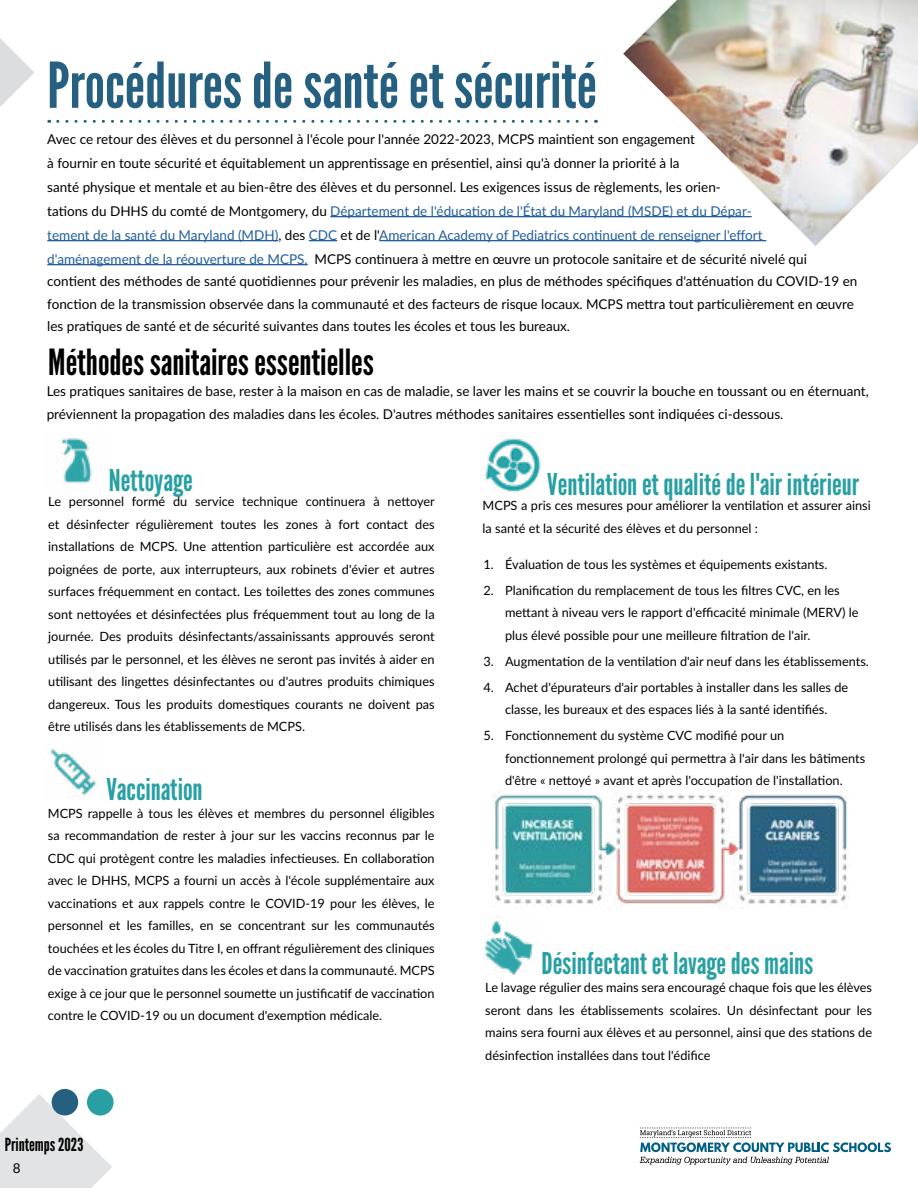
<style>
.page{position:relative;width:918px;height:1188px;background:#fff}
.page>*{position:absolute;margin:0;border:0;box-sizing:border-box;transform-origin:0 0}
.t1{font:63px "League Gothic";color:#256081}
.t2{font:36px "League Gothic";color:#000}
.t3{font:30px "League Gothic";color:#28a0a3}
.t4{font:18px "League Gothic";color:#000}
.t5{font:13.5px/24px "Lato";color:#000}
.t6{font:12.75px/22.5px "Lato";color:#000;text-align:justify}
.s1{color:#215e9e}
</style>
<div class="page">
<svg style="left:0;top:1094px;width:112px;height:94px"></svg>
<svg style="left:640px;top:1128px;width:251px;height:37px"></svg>
<svg style="left:0;top:38px;width:35px;height:69px"></svg>
<hr style="left:330px;top:216px;width:422px;height:1px;background:#215e9e">
<hr style="left:47px;top:240px;width:231px;height:1px;background:#215e9e">
<svg style="left:309px;top:240px;width:28px;height:1px"></svg>
<hr style="left:379px;top:240px;width:387px;height:1px;background:#215e9e">
<hr style="left:47px;top:264px;width:261px;height:1px;background:#215e9e">
<img style="left:623px;top:0;width:295px;height:246px">
<img style="left:61px;top:438px;width:31px;height:47px">
<img style="left:480px;top:437px;width:61px;height:55px">
<img style="left:494px;top:790px;width:355px;height:117px">
<img style="left:485px;top:916px;width:49px;height:59px">
<img style="left:50px;top:749px;width:47px;height:47px">
<div style="left:52px;top:1089px;width:26px;height:27px;background:#256081;border-radius:50%"></div>
<div style="left:87px;top:1089px;width:27px;height:27px;background:#28a0a3;border-radius:50%"></div>
<svg style="left:58px;top:120px;width:538px;height:3px"></svg>
<h1 class="t1" style="left:47px;top:48px;width:551px">Procédures de santé et sécurité</h1>
<p class="t5" style="left:47px;top:126px;width:761px">Avec ce retour des élèves et du personnel à l'école pour l'année 2022-2023, MCPS maintient son engagement<br>à fournir en toute sécurité et équitablement un apprentissage en présentiel, ainsi qu'à donner la priorité à la<br>santé physique et mentale et au bien-être des élèves et du personnel. Les exigences issus de règlements, les orien-<br>tations du DHHS du comté de Montgomery, du <span class="s1">Département de l'éducation de l'État du Maryland (MSDE) et du Dépar-<br>tement de la santé du Maryland (MDH)</span>, des <span class="s1">CDC</span> et de l'<span class="s1">American Academy of Pediatrics continuent de renseigner l'effort d'aménagement de la réouverture de MCPS.</span> MCPS continuera à mettre en œuvre un protocole sanitaire et de sécurité nivelé qui</p>
<p class="t5" style="left:47px;top:270px;width:812px;line-height:22.5px">contient des méthodes de santé quotidiennes pour prévenir les maladies, en plus de méthodes spécifiques d'atténuation du COVID-19 en fonction de la transmission observée dans la communauté et des facteurs de risque locaux. MCPS mettra tout particulièrement en œuvre les pratiques de santé et de sécurité suivantes dans toutes les écoles et tous les bureaux.</p>
<h2 class="t2" style="left:48px;top:341px;width:327px">Méthodes sanitaires essentielles</h2>
<p class="t5" style="left:47px;top:379px;width:824px;line-height:22.5px">Les pratiques sanitaires de base, rester à la maison en cas de maladie, se laver les mains et se couvrir la bouche en toussant ou en éternuant, préviennent la propagation des maladies dans les écoles. D'autres méthodes sanitaires essentielles sont indiquées ci-dessous.</p>
<h3 class="t3" style="left:109px;top:462px;width:85px">Nettoyage</h3>
<p class="t6" style="left:48px;top:490px;width:388px">Le personnel formé du service technique continuera à nettoyer et désinfecter régulièrement toutes les zones à fort contact des installations de MCPS. Une attention particulière est accordée aux poignées de porte, aux interrupteurs, aux robinets d'évier et autres surfaces fréquemment en contact. Les toilettes des zones communes sont nettoyées et désinfectées plus fréquemment tout au long de la journée. Des produits désinfectants/assainissants approuvés seront utilisés par le personnel, et les élèves ne seront pas invités à aider en utilisant des lingettes désinfectantes ou d'autres produits chimiques dangereux. Tous les produits domestiques courants ne doivent pas être utilisés dans les établissements de MCPS.</p>
<h3 class="t3" style="left:106px;top:771px;width:98px">Vaccination</h3>
<p class="t6" style="left:48px;top:802px;width:388px">MCPS rappelle à tous les élèves et membres du personnel éligibles sa recommandation de rester à jour sur les vaccins reconnus par le CDC qui protègent contre les maladies infectieuses. En collaboration avec le DHHS, MCPS a fourni un accès à l'école supplémentaire aux vaccinations et aux rappels contre le COVID-19 pour les élèves, le personnel et les familles, en se concentrant sur les communautés touchées et les écoles du Titre I, en offrant régulièrement des cliniques de vaccination gratuites dans les écoles et dans la communauté. MCPS exige à ce jour que le personnel soumette un justificatif de vaccination contre le COVID-19 ou un document d'exemption médicale.</p>
<h3 class="t4" style="left:5px;top:1134px;width:80px">Printemps 2023</h3>
<p class="t5" style="left:13px;top:1155px;width:9px">8</p>
<h3 class="t3" style="left:547px;top:466px;width:313px">Ventilation et qualité de l'air intérieur</h3>
<p class="t6" style="left:483px;top:494px;width:390px">MCPS a pris ces mesures pour améliorer la ventilation et assurer ainsi la santé et la sécurité des élèves et du personnel :</p>
<p class="t6" style="left:484px;top:552px;width:345px">1. Évaluation de tous les systèmes et équipements existants.</p>
<p class="t6" style="left:505px;top:578px;width:355px;text-align:left;text-indent:-22px">2. Planification du remplacement de tous les filtres CVC, en les mettant à niveau vers le rapport d'efficacité minimale (MERV) le plus élevé possible pour une meilleure filtration de l'air.</p>
<p class="t6" style="left:484px;top:649px;width:387px">3. Augmentation de la ventilation d'air neuf dans les établissements.</p>
<p class="t6" style="left:484px;top:675px;width:366px;text-align:center">4. Achet d'épurateurs d'air portables à installer dans les salles de classe, les bureaux et des espaces liés à la santé identifiés.</p>
<p class="t6" style="left:505px;top:724px;width:362px;text-align:left;text-indent:-22px">5. Fonctionnement du système CVC modifié pour un fonctionnement prolongé qui permettra à l'air dans les bâtiments d'être « nettoyé » avant et après l'occupation de l'installation.</p>
<h3 class="t3" style="left:542px;top:945px;width:273px">Désinfectant et lavage des mains</h3>
<p class="t6" style="left:485px;top:976px;width:388px">Le lavage régulier des mains sera encouragé chaque fois que les élèves seront dans les établissements scolaires. Un désinfectant pour les mains sera fourni aux élèves et au personnel, ainsi que des stations de désinfection installées dans tout l'édifice</p>
</div>
